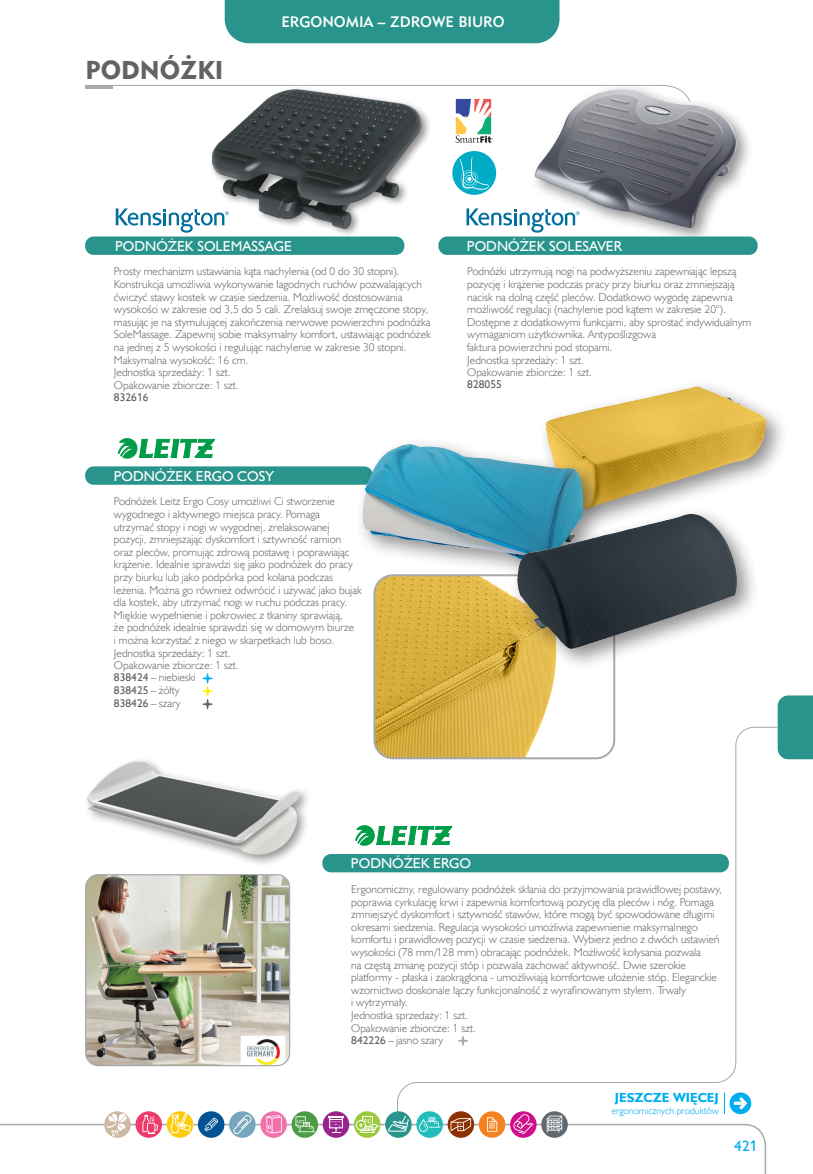
<style>
.page{position:relative;width:813px;height:1174px;background:#fff}
.page>*{position:absolute;margin:0;border:0;box-sizing:border-box;transform-origin:0 0}
.Rozdziały_nie_do_spisu{font:25.65px "Geometric 415 Blk EU";color:#636366}
.t1{font:15.3px "Humanst 521 EU";color:#00aeef}
.t2{font:15.15px "Geometric 415 Md EU";color:#fff}
.Nazwa_modułu_A{font:14.4px "Humanst 521 EU";color:#fff}
.Nazwa_modułu_C{font:14.4px "Humanst 521 EU";color:#fff}
.t3{font:700 13.2px "Humanst 521 EU";color:#00aeef}
.opis_produktów{font:11.4px/12.6px "Humanst 521 Lt EU";color:#636366}
.opis_produktów-2{font:11.4px "Humanst 521 EU";color:#636366}
.t4{font:9.9px "Humanst 521 Lt EU";color:#00aeef}
.s1{font-family:"Humanst 521 EU"}
.s2{font-family:"Humanst 521 Lt EU"}
</style>
<div class="page">
<div style="left:224px;top:0;width:335px;height:43px;background:#29948c"></div>
<svg style="left:0;top:1123px;width:766px;height:51px"></svg>
<div style="left:777px;top:695px;width:35px;height:64px;background:#29948c"></div>
<svg style="left:396px;top:726px;width:382px;height:404px"></svg>
<div style="left:416px;top:1111px;width:26px;height:26px;background:#21bdbd;border-radius:50%"></div>
<svg style="left:419px;top:1117px;width:21px;height:14px"></svg>
<div style="left:510px;top:1111px;width:26px;height:26px;background:#cf108c;border-radius:50%"></div>
<svg style="left:513px;top:1114px;width:20px;height:20px"></svg>
<div style="left:478px;top:1111px;width:27px;height:26px;background:#f58220;border-radius:50%"></div>
<svg style="left:487px;top:1117px;width:10px;height:14px"></svg>
<svg style="left:447px;top:1111px;width:27px;height:26px"></svg>
<svg style="left:450px;top:1118px;width:21px;height:13px"></svg>
<div style="left:354px;top:1111px;width:26px;height:26px;background:#99ca3b;border-radius:50%"></div>
<div style="left:355px;top:1120px;width:11px;height:10px;border:1px solid #fff;border-radius:50%"></div>
<svg style="left:359px;top:1115px;width:21px;height:18px"></svg>
<div style="left:322px;top:1111px;width:27px;height:26px;background:#99248e;border-radius:50%"></div>
<svg style="left:328px;top:1115px;width:15px;height:18px"></svg>
<svg style="left:291px;top:1111px;width:27px;height:26px"></svg>
<svg style="left:295px;top:1116px;width:20px;height:16px"></svg>
<svg style="left:260px;top:1111px;width:27px;height:26px"></svg>
<svg style="left:266px;top:1115px;width:15px;height:18px"></svg>
<div style="left:229px;top:1111px;width:26px;height:26px;background:#76a6bc;border-radius:50%"></div>
<svg style="left:233px;top:1114px;width:19px;height:20px"></svg>
<div style="left:198px;top:1111px;width:26px;height:26px;background:#005495;border-radius:50%"></div>
<svg style="left:204px;top:1117px;width:14px;height:14px"></svg>
<svg style="left:385px;top:1111px;width:26px;height:26px"></svg>
<svg style="left:388px;top:1115px;width:20px;height:16px"></svg>
<div style="left:541px;top:1111px;width:26px;height:26px;background:#5f696f;border-radius:50%"></div>
<svg style="left:546px;top:1115px;width:16px;height:17px"></svg>
<svg style="left:167px;top:1111px;width:28px;height:33px"></svg>
<div style="left:135px;top:1111px;width:27px;height:26px;background:#ef3b6b;border-radius:50%"></div>
<svg style="left:142px;top:1115px;width:16px;height:18px"></svg>
<svg style="left:104px;top:1111px;width:27px;height:26px"></svg>
<svg style="left:107px;top:1113px;width:19px;height:23px"></svg>
<div style="left:528px;top:83px;width:225px;height:162px;background:#231f20;opacity:.5"></div>
<img style="left:534px;top:89px;width:202px;height:139px">
<div style="left:438px;top:236px;width:319px;height:19px;background:#29948c;border-radius:9px"></div>
<svg style="left:466px;top:208px;width:113px;height:25px"></svg>
<div style="left:452px;top:151px;width:44px;height:44px;background:#00abc6;border-radius:50%"></div>
<svg style="left:459px;top:156px;width:29px;height:35px"></svg>
<svg style="left:85px;top:85px;width:605px;height:58px"></svg>
<svg style="left:116px;top:208px;width:92px;height:25px"></svg>
<div style="left:85px;top:236px;width:319px;height:19px;background:#29948c;border-radius:9px"></div>
<div style="left:208px;top:86px;width:223px;height:152px;background:#231f20;opacity:.5"></div>
<img style="left:212px;top:89px;width:209px;height:141px">
<div style="left:85px;top:466px;width:287px;height:19px;background:#29948c;border-radius:9px"></div>
<svg style="left:202px;top:673px;width:10px;height:30px"></svg>
<svg style="left:118px;top:438px;width:96px;height:21px"></svg>
<div style="left:374px;top:575px;width:240px;height:183px;background:#fff;border-radius:18px"></div>
<img style="left:376px;top:584px;width:179px;height:172px">
<div style="left:373px;top:574px;width:242px;height:185px;border:2px solid #a8a9ad;border-radius:18px"></div>
<div style="left:537px;top:378px;width:251px;height:153px;background:#231f20;opacity:.5"></div>
<img style="left:545px;top:387px;width:149px;height:77px">
<div style="left:353px;top:436px;width:253px;height:148px;background:#231f20;opacity:.5"></div>
<img style="left:362px;top:444px;width:163px;height:115px">
<div style="left:508px;top:505px;width:251px;height:166px;background:#231f20;opacity:.5"></div>
<img style="left:609px;top:513px;width:82px;height:21px">
<div style="left:322px;top:854px;width:406px;height:18px;background:#29948c;border-radius:9px"></div>
<svg style="left:458px;top:1035px;width:9px;height:10px"></svg>
<svg style="left:355px;top:823px;width:96px;height:26px"></svg>
<img style="left:86px;top:919px;width:203px;height:146px">
<div style="left:85px;top:874px;width:205px;height:192px;border:1px solid #a8a9ad;border-radius:13px"></div>
<div style="left:82px;top:757px;width:229px;height:110px;background:#231f20;opacity:.5"></div>
<img style="left:85px;top:703px;width:216px;height:216px">
<p class="Rozdziały_nie_do_spisu" style="left:86px;top:54px;width:139px">PODNÓŻKI</p>
<h3 class="t2" style="left:281px;top:12px;width:224px">ERGONOMIA – ZDROWE BIURO</h3>
<p class="Nazwa_modułu_C" style="left:115px;top:237px;width:178px">PODNÓŻEK SOLEMASSAGE</p>
<p class="opis_produktów" style="left:114px;top:265px;width:318px">Prosty mechanizm ustawiania kąta nachylenia (od 0 do 30 stopni).<br>Konstrukcja umożliwia wykonywanie łagodnych ruchów pozwalających ćwiczyć stawy kostek w czasie siedzenia. Możliwość dostosowania wysokości w zakresie od 3,5 do 5 cali. Zrelaksuj swoje zmęczone stopy, masując je na stymulującej zakończenia nerwowe powierzchni podnóżka SoleMassage. Zapewnij sobie maksymalny komfort, ustawiając podnóżek na jednej z 5 wysokości i regulując nachylenie w zakresie 30 stopni.<br>Maksymalna wysokość: 16 cm.</p>
<p class="opis_produktów" style="left:114px;top:366px;width:118px">Jednostka sprzedaży: 1 szt.</p>
<p class="opis_produktów" style="left:114px;top:378px;width:126px">Opakowanie zbiorcze: 1 szt.</p>
<p class="opis_produktów-2" style="left:114px;top:390px;width:36px">832616</p>
<p class="Nazwa_modułu_A" style="left:114px;top:467px;width:162px">PODNÓŻEK ERGO COSY</p>
<p class="opis_produktów" style="left:114px;top:495px;width:249px">Podnóżek Leitz Ergo Cosy umożliwi Ci stworzenie wygodnego i aktywnego miejsca pracy. Pomaga utrzymać stopy i nogi w wygodnej, zrelaksowanej pozycji, zmniejszając dyskomfort i sztywność ramion oraz pleców, promując zdrową postawę i poprawiając krążenie. Idealnie sprawdzi się jako podnóżek do pracy przy biurku lub jako podpórka pod kolana podczas leżenia. Można go również odwrócić i używać jako bujak dla kostek, aby utrzymać nogi w ruchu podczas pracy.<br>Miękkie wypełnienie i pokrowiec z tkaniny sprawiają,<br>że podnóżek idealnie sprawdzi się w domowym biurze<br>i można korzystać z niego w skarpetkach lub boso.</p>
<p class="opis_produktów" style="left:114px;top:646px;width:118px">Jednostka sprzedaży: 1 szt.</p>
<p class="opis_produktów" style="left:114px;top:659px;width:126px">Opakowanie zbiorcze: 1 szt.</p>
<p class="opis_produktów" style="left:114px;top:671px;width:83px"><span class="s1">838424</span> – niebieski</p>
<p class="opis_produktów-2" style="left:114px;top:683px;width:67px">838425 <span class="s2">– żółty</span></p>
<p class="opis_produktów-2" style="left:114px;top:696px;width:68px">838426 <span class="s2">– szary</span></p>
<p class="Nazwa_modułu_A" style="left:466px;top:237px;width:156px">PODNÓŻEK SOLESAVER</p>
<p class="opis_produktów" style="left:467px;top:265px;width:285px">Podnóżki utrzymują nogi na podwyższeniu zapewniając lepszą pozycję i krążenie podczas pracy przy biurku oraz zmniejszają nacisk na dolną część pleców. Dodatkowo wygodę zapewnia możliwość regulacji (nachylenie pod kątem w zakresie 20°).<br>Dostępne z dodatkowymi funkcjami, aby sprostać indywidualnym wymaganiom użytkownika. Antypoślizgowa<br>faktura powierzchni pod stopami.</p>
<p class="opis_produktów" style="left:467px;top:353px;width:118px">Jednostka sprzedaży: 1 szt.</p>
<p class="opis_produktów" style="left:467px;top:366px;width:126px">Opakowanie zbiorcze: 1 szt.</p>
<p class="opis_produktów-2" style="left:467px;top:377px;width:36px">828055</p>
<p class="Nazwa_modułu_A" style="left:351px;top:854px;width:121px">PODNÓŻEK ERGO</p>
<p class="opis_produktów" style="left:351px;top:882px;width:372px">Ergonomiczny, regulowany podnóżek skłania do przyjmowania prawidłowej postawy, poprawia cyrkulację krwi i zapewnia komfortową pozycję dla pleców i nóg. Pomaga zmniejszyć dyskomfort i sztywność stawów, które mogą być spowodowane długimi okresami siedzenia. Regulacja wysokości umożliwia zapewnienie maksymalnego komfortu i prawidłowej pozycji w czasie siedzenia. Wybierz jedno z dwóch ustawień wysokości (78 mm/128 mm) obracając podnóżek. Możliwość kołysania pozwala<br>na częstą zmianę pozycji stóp i pozwala zachować aktywność. Dwie szerokie platformy - płaska i zaokrąglona - umożliwiają komfortowe ułożenie stóp. Eleganckie wzornictwo doskonale łączy funkcjonalność z wyrafinowanym stylem. Trwały<br>i wytrzymały.</p>
<p class="opis_produktów" style="left:351px;top:1008px;width:118px">Jednostka sprzedaży: 1 szt.</p>
<p class="opis_produktów" style="left:351px;top:1021px;width:126px">Opakowanie zbiorcze: 1 szt.</p>
<p class="opis_produktów" style="left:351px;top:1033px;width:93px"><span class="s1">842226</span> – jasno szary</p>
<p class="t3" style="left:614px;top:1089px;width:105px">JESZCZE WIĘCEJ</p>
<p class="t4" style="left:611px;top:1104px;width:109px">ergonomicznych produktów</p>
<h2 class="t1" style="left:734px;top:1136px;width:25px">421</h2>
</div>
